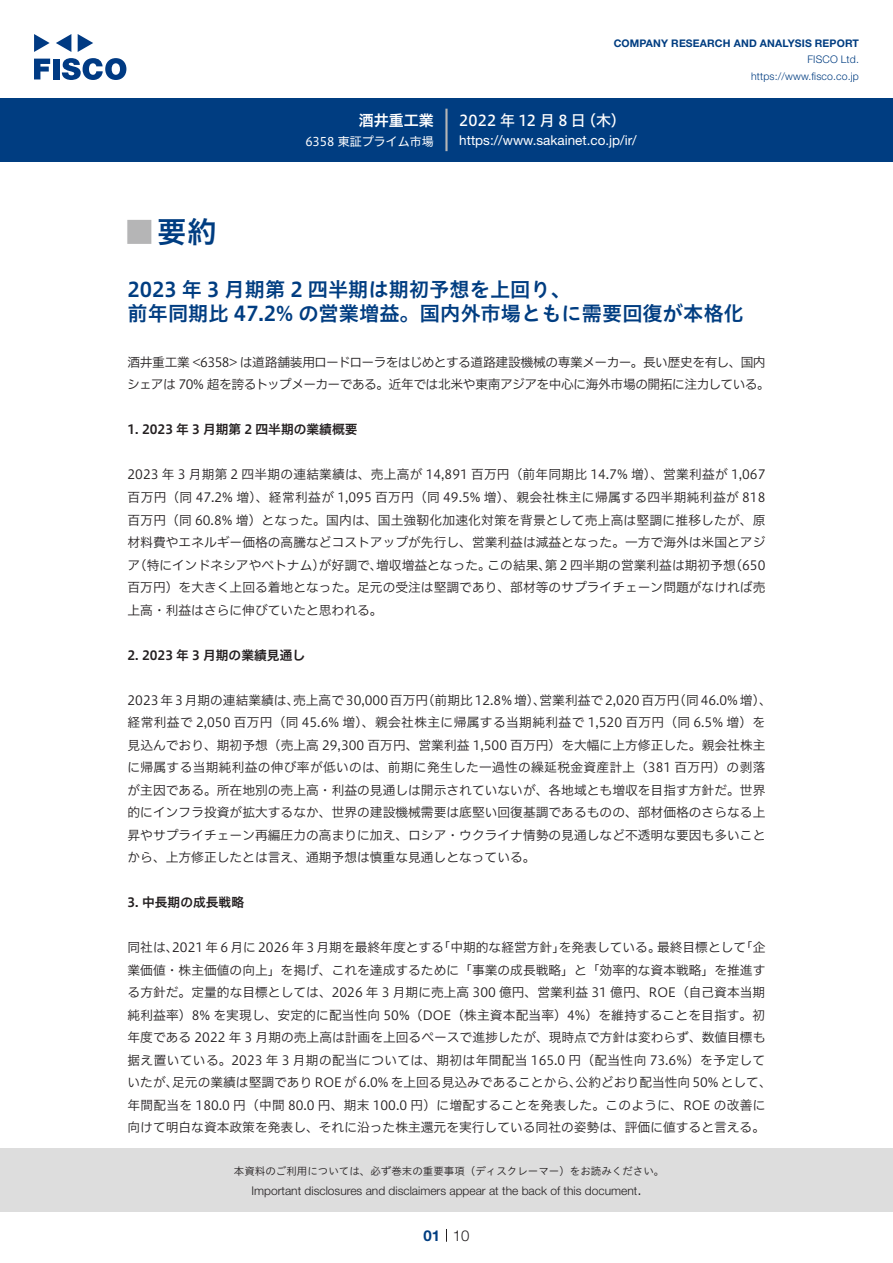
<style>
.page{position:relative;width:893px;height:1263px;background:#fff}
.page>*{position:absolute;margin:0;border:0;box-sizing:border-box;transform-origin:0 0}
.t1{font:30px "Hiragino UD Sans Std N W6";color:#003d81}
.t2{font:24px "Hiragino UD Sans Std N W6";color:#b5b5b6}
.t3{font:20.25px/24px "Hiragino UD Sans Std W6";color:#003d81}
.t4{font:15px "Hiragino UD Sans F Std N W5";letter-spacing:.23em;color:#fff}
.t5{font:15px "Hiragino UD Sans F Std N W6";color:#fff}
.t6{font:300 15px "Helvetica Neue LT Std";color:#231f20}
.t7{font:700 15px "Helvetica Neue LT Std";color:#003d81}
.t8{font:13.5px "Helvetica Neue LT Std";color:#fff}
.t9{font:12.75px/22.5px "Hiragino UD Sans F Std N W3";color:#231f20}
.t10{font:12.75px/22.5px "Hiragino UD Sans F Std N W3";letter-spacing:-.035em;color:#231f20}
.t11{font:12.75px "Hiragino UD Sans F Std N W3";letter-spacing:.025em;color:#231f20}
.t12{font:12.75px "Hiragino UD Sans F Std N W6";color:#231f20}
.t13{font:300 12px "Helvetica Neue LT Std";color:#231f20}
.t14{font:12px "Hiragino UD Sans F Std N W4";color:#fff}
.t15{font:10.5px "Hiragino UD Sans Std W3";color:#231f20}
.t16{font:700 10.5px "Helvetica Neue LT Std";letter-spacing:.015em;color:#003d81}
.t17{font:300 10.5px/16.5px "Helvetica Neue LT Std";letter-spacing:.015em;color:#003d81;text-align:right}
</style>
<div class="page">
<div style="left:0;top:1148px;width:893px;height:64px;background:#ddd"></div>
<svg style="left:34px;top:59px;width:16px;height:20px"></svg>
<div style="left:53px;top:59px;width:6px;height:20px;background:#003a83"></div>
<svg style="left:62px;top:58px;width:64px;height:22px"></svg>
<svg style="left:34px;top:34px;width:16px;height:18px"></svg>
<svg style="left:78px;top:34px;width:15px;height:18px"></svg>
<svg style="left:56px;top:34px;width:15px;height:18px"></svg>
<div style="left:0;top:98px;width:893px;height:64px;background:#003d81"></div>
<hr style="left:445px;top:109px;width:3px;height:42px;background:#b5b5b6">
<svg style="left:446px;top:1229px;width:1px;height:13px"></svg>
<p class="t5" style="left:359px;top:109px;width:77px">酒井重工業</p>
<p class="t14" style="left:305px;top:132px;width:130px">6358 東証プライム市場</p>
<p class="t16" style="left:614px;top:37px;width:247px">COMPANY RESEARCH AND ANALYSIS REPORT</p>
<p class="t17" style="left:751px;top:51px;width:109px">FISCO Ltd. https://www.fisco.co j p.</p>
<p class="t4" style="left:581px;top:109px;width:46px">（木(</p>
<p class="t4" style="left:459px;top:109px;width:128px">2022年12月8日</p>
<p class="t8" style="left:459px;top:132px;width:179px">https://www.sakainet. c o j p. /i r/</p>
<h1 class="t1" style="left:157px;top:209px;width:61px">要約</h1>
<h2 class="t2" style="left:128px;top:213px;width:25px">█</h2>
<h3 class="t3" style="left:128px;top:276px;width:618px">2023 年 3 月期第 2 四半期は期初予想を上回り、<br>前年同期比 47.2% の営業増益。国内外市場ともに需要回復が本格化</h3>
<p class="t10" style="left:127px;top:350px;width:644px">酒井重工業 &lt;6358&gt; は道路舗装用ロードローラをはじめとする道路建設機械の専業メーカー。長い歴史を有し、国内シェアは 70% 超を誇るトップメーカーである。近年では北米や東南アジアを中心に海外市場の開拓に注力している。</p>
<p class="t12" style="left:128px;top:420px;width:231px">1. 2023 年 3 月期第 2 四半期の業績概要</p>
<p class="t9" style="left:128px;top:463px;width:639px;text-align:right">2023 年 3 月期第 2 四半期の連結業績は、売上高が 14,891 百万円（前年同期比 14.7% 増）、営業利益が 1,067百万円（同 47.2% 増）、経常利益が 1,095 百万円（同 49.5% 増）、親会社株主に帰属する四半期純利益が 818百万円（同 60.8% 増）となった。国内は、国土強靭化加速化対策を背景として売上高は堅調に推移したが、原材料費やエネルギー価格の高騰などコストアップが先行し、営業利益は減益となった。一方で海外は米国とアジ)650</p>
<p class="t9" style="left:319px;top:553px;width:65px">が好調で、</p>
<p class="t9" style="left:376px;top:553px;width:116px">増収増益となった。</p>
<p class="t9" style="left:487px;top:553px;width:250px">この結果第、 2 四半期の営業利益は期初予想</p>
<p class="t9" style="left:128px;top:553px;width:639px">（ア特にインドネシアやベトナム）<br>百万円）を大きく上回る着地となった。足元の受注は堅調であり、部材等のサプライチェーン問題がなければ売上高・利益はさらに伸びていたと思われる。</p>
<p class="t12" style="left:128px;top:645px;width:179px">2. 2023 年 3 月期の業績見通し</p>
<p class="t9" style="left:673px;top:688px;width:100px">（同46.0% 増、(</p>
<p class="t9" style="left:422px;top:688px;width:126px">（前期比12.8% 増）、</p>
<p class="t9" style="left:539px;top:688px;width:142px">営業利益で2,020 百万円</p>
<p class="t9" style="left:128px;top:688px;width:639px">2023年 3 月期の連結業績は、<br>経常利益で 2,050 百万円（同 45.6% 増）、親会社株主に帰属する当期純利益で 1,520 百万円（同 6.5% 増）を見込んでおり、期初予想（売上高 29,300 百万円、営業利益 1,500 百万円）を大幅に上方修正した。親会社株主に帰属する当期純利益の伸び率が低いのは、前期に発生した一過性の繰延税金資産計上（381 百万円）の剥落が主因である。所在地別の売上高・利益の見通しは開示されていないが、各地域とも増収を目指す方針だ。世界的にインフラ投資が拡大するなか、世界の建設機械需要は底堅い回復基調であるものの、部材価格のさらなる上昇やサプライチェーン再編圧力の高まりに加え、ロシア・ウクライナ情勢の見通しなど不透明な要因も多いことから、上方修正したとは言え、通期予想は慎重な見通しとなっている。</p>
<p class="t12" style="left:128px;top:892px;width:118px">3. 中長期の成長戦略</p>
<p class="t9" style="left:740px;top:935px;width:27px">「企</p>
<p class="t9" style="left:293px;top:688px;width:137px">売上高で30,000 百万円</p>
<p class="t9" style="left:172px;top:935px;width:273px">2021 年 6 月に 2026 年 3 月期を最終年度とする</p>
<p class="t9" style="left:438px;top:935px;width:129px">「中期的な経営方針」</p>
<p class="t9" style="left:657px;top:935px;width:91px">最終目標として</p>
<p class="t9" style="left:128px;top:935px;width:52px">同社は、</p>
<p class="t9" style="left:128px;top:958px;width:639px">業価値・株主価値の向上」を掲げ、これを達成するために「事業の成長戦略」と「効率的な資本戦略」を推進す</p>
<p class="t9" style="left:128px;top:980px;width:639px">る方針だ。定量的な目標としては、2026 年 3 月期に売上高 300 億円、営業利益 31 億円、ROE（自己資本当期</p>
<p class="t9" style="left:128px;top:1003px;width:639px">純利益率）8% を実現し、安定的に配当性向 50%（DOE（株主資本配当率）4%）を維持することを目指す。初</p>
<p class="t9" style="left:128px;top:1025px;width:639px">年度である 2022 年 3 月期の売上高は計画を上回るペースで進捗したが、現時点で方針は変わらず、数値目標も</p>
<p class="t11" style="left:128px;top:1050px;width:639px">据え置いている。2023 年 3 月期の配当については、期初は年間配当 165.0 円（配当性向 73.6%）を予定して</p>
<p class="t9" style="left:576px;top:1070px;width:198px">公約どおり配当性向 50% として、</p>
<p class="t9" style="left:559px;top:935px;width:103px">を発表している。</p>
<p class="t9" style="left:128px;top:1070px;width:639px">いたが、<br>年間配当を 180.0 円（中間 80.0 円、期末 100.0 円）に増配することを発表した。このように、ROE の改善に向けて明白な資本政策を発表し、それに沿った株主還元を実行している同社の姿勢は、評価に値すると言える。</p>
<p class="t9" style="left:172px;top:1070px;width:411px">足元の業績は堅調であり ROE が 6.0% を上回る見込みであることから、</p>
<p class="t15" style="left:234px;top:1163px;width:432px">本資料のご利用については、必ず巻末の重要事項（ディスクレーマー）をお読みください。</p>
<p class="t6" style="left:637px;top:1180px;width:6px">.</p>
<p class="t13" style="left:251px;top:1183px;width:387px">Important disclosures and disclaimers appear at the back of this document</p>
<p class="t7" style="left:423px;top:1226px;width:18px">01</p>
<p class="t6" style="left:453px;top:1226px;width:18px">10</p>
</div>
